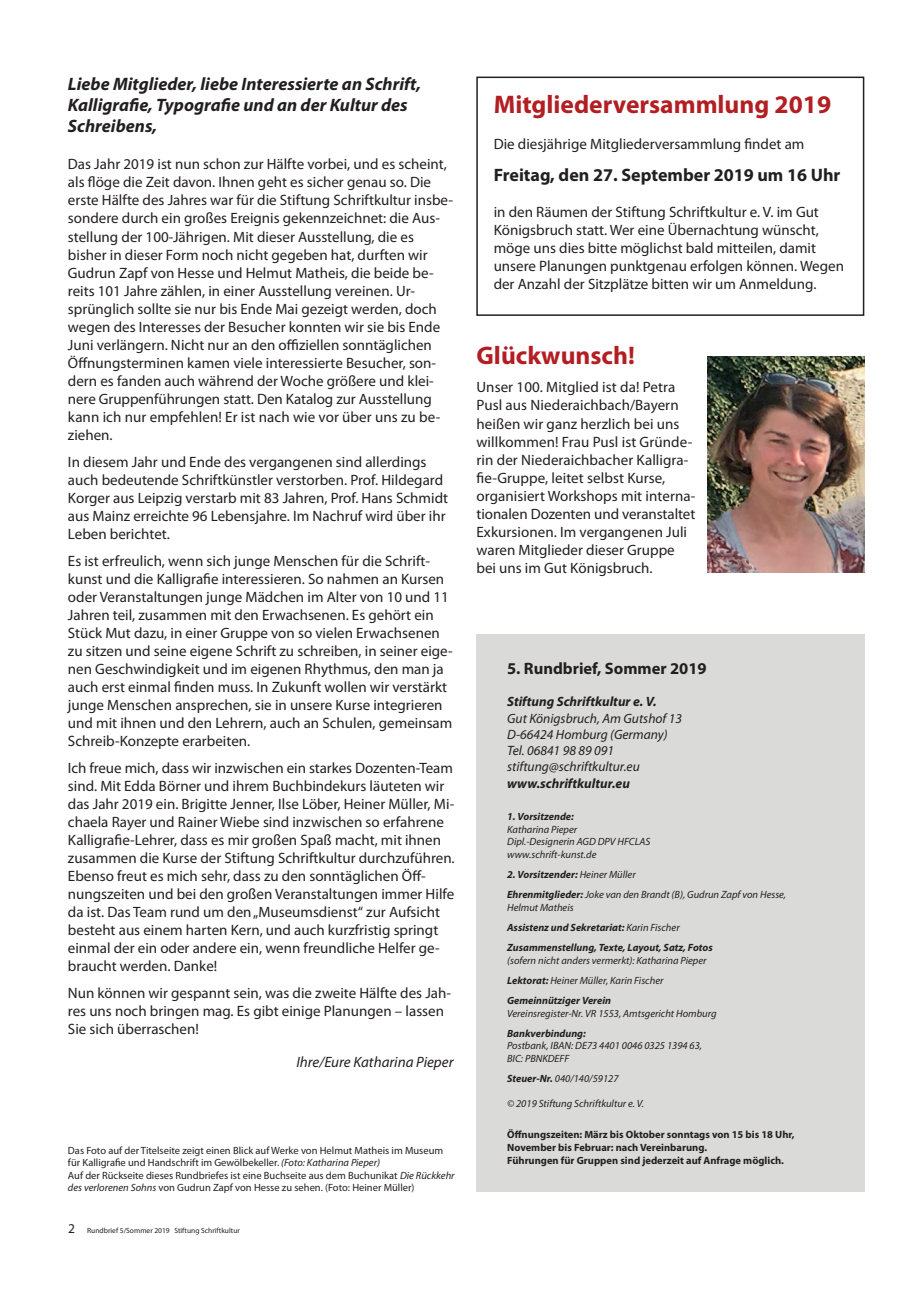
<style>
.page{position:relative;width:919px;height:1289px;background:#fff}
.page>*{position:absolute;margin:0;border:0;box-sizing:border-box;transform-origin:0 0}
.t1{font:700 25.5px "Myriad Pro";color:#b31e22}
.t2{font:italic 700 18px/21px "Myriad Pro";color:#231f20}
.t3{font:700 18px "Myriad Pro";color:#231f20}
.t4{font:700 16.5px "Myriad Pro";color:#231f20}
.t5{font:15px/18px "Myriad Pro";color:#231f20}
.t6{font:italic 15px "Myriad Pro";color:#231f20}
.t7{font:italic 13.5px/16.2px "Myriad Pro";color:#231f20}
.t8{font:italic 700 13.5px "Myriad Pro";color:#231f20}
.t9{font:italic 10.5px/12.6px "Myriad Pro";color:#231f20}
.t10{font:10.5px/12.6px "Myriad Pro";color:#231f20}
.t11{font:700 10.5px/12.6px "Myriad Pro";color:#231f20}
.t12{font:italic 700 10.5px/20.1px "Myriad Pro";color:#231f20}
.t13{font:7.5px "Myriad Pro";color:#231f20}
.s1{font-style:italic}
.s2{font-size:13.5px}
.s3{font-weight:700}
.s4{font-weight:400}
</style>
<div class="page">
<div style="left:476px;top:634px;width:388px;height:557px;background:#dadad8"></div>
<div style="left:476px;top:77px;width:388px;height:239px;border:2px solid #231f20"></div>
<img style="left:707px;top:356px;width:157px;height:217px">
<p class="t2" style="left:68px;top:75px;width:354px">Liebe Mitglieder, liebe Interessierte an Schrift,<br>Kalligrafie, Typografie und an der Kultur des<br>Schreibens,</p>
<p class="t5" style="left:68px;top:157px;width:386px">Das Jahr 2019 ist nun schon zur Hälfte vorbei, und es scheint, als flöge die Zeit davon. Ihnen geht es sicher genau so. Die erste Hälfte des Jahres war für die Stiftung Schriftkultur insbe&shy;sondere durch ein großes Ereignis gekennzeichnet: die Aus&shy;stellung der 100-Jährigen. Mit dieser Ausstellung, die es bisher in dieser Form noch nicht gegeben hat, durften wir Gudrun Zapf von Hesse und Helmut Matheis, die beide be&shy;reits 101 Jahre zählen, in einer Ausstellung vereinen. Ur&shy;sprünglich sollte sie nur bis Ende Mai gezeigt werden, doch wegen des Interesses der Besucher konnten wir sie bis Ende Juni verlängern. Nicht nur an den offiziellen sonntäglichen Öffnungsterminen kamen viele interessierte Besucher, son&shy;dern es fanden auch während der Woche größere und klei&shy;nere Gruppenführungen statt. Den Katalog zur Ausstellung kann ich nur empfehlen! Er ist nach wie vor über uns zu be&shy;ziehen.</p>
<p class="t5" style="left:68px;top:454px;width:381px">In diesem Jahr und Ende des vergangenen sind allerdings auch bedeutende Schriftkünstler verstorben. Prof. Hildegard Korger aus Leipzig verstarb mit 83 Jahren, Prof. Hans Schmidt aus Mainz erreichte 96 Lebensjahre. Im Nachruf wird über ihr Leben berichtet.</p>
<p class="t5" style="left:68px;top:553px;width:386px">Es ist erfreulich, wenn sich junge Menschen für die Schrift&shy;kunst und die Kalligrafie interessieren. So nahmen an Kursen oder Veranstaltungen junge Mädchen im Alter von 10 und 11<br>Jahren teil, zusammen mit den Erwachsenen. Es gehört ein Stück Mut dazu, in einer Gruppe von so vielen Erwachsenen zu sitzen und seine eigene Schrift zu schreiben, in seiner eige&shy;nen Geschwindigkeit und im eigenen Rhythmus, den man ja auch erst einmal finden muss. In Zukunft wollen wir verstärkt junge Menschen ansprechen, sie in unsere Kurse integrieren und mit ihnen und den Lehrern, auch an Schulen, gemeinsam Schreib-Konzepte erarbeiten.</p>
<p class="t5" style="left:68px;top:760px;width:388px">Ich freue mich, dass wir inzwischen ein starkes Dozenten-Team sind. Mit Edda Börner und ihrem Buchbindekurs läuteten wir das Jahr 2019 ein. Brigitte Jenner, Ilse Löber, Heiner Müller, Mi&shy;chaela Rayer und Rainer Wiebe sind inzwischen so erfahrene Kalligrafie-Lehrer, dass es mir großen Spaß macht, mit ihnen zusammen die Kurse der Stiftung Schriftkultur durchzuführen.<br>Ebenso freut es mich sehr, dass zu den sonntäglichen Öff&shy;nungszeiten und bei den großen Veranstaltungen immer Hilfe da ist. Das Team rund um den„Museumsdienst“ zur Aufsicht besteht aus einem harten Kern, und auch kurzfristig springt einmal der ein oder andere ein, wenn freundliche Helfer ge&shy;braucht werden. Danke!</p>
<p class="t5" style="left:68px;top:985px;width:384px">Nun können wir gespannt sein, was die zweite Hälfte des Jah&shy;res uns noch bringen mag. Es gibt einige Planungen – lassen<br>Sie sich überraschen!</p>
<p class="t6" style="left:296px;top:1056px;width:158px">Ihre/Eure Katharina Pieper</p>
<p class="t10" style="left:68px;top:1144px;width:388px">Das Foto auf der Titelseite zeigt einen Blick auf Werke von Helmut Matheis im Museum für Kalligrafie und Handschrift im Gewölbekeller. <span class="s1">(Foto: Katharina Pieper)<br></span>Auf der Rückseite dieses Rundbriefes ist eine Buchseite aus dem Buchunikat <span class="s1">Die Rückkehr des verlorenen Sohns</span> von Gudrun Zapf von Hesse zu sehen. (Foto: Heiner Müller)</p>
<p class="t13" style="left:68px;top:1227px;width:173px"><span class="s2">2</span> Rundbrief 5/Sommer 2019 Stiftung Schriftkultur</p>
<h1 class="t1" style="left:493px;top:94px;width:339px">Mitgliederversammlung 2019</h1>
<p class="t5" style="left:493px;top:136px;width:312px">Die diesjährige Mitgliederversammlung findet am</p>
<p class="t3" style="left:493px;top:168px;width:348px">Freitag, den 27. September 2019 um 16 Uhr</p>
<p class="t5" style="left:493px;top:204px;width:352px">in den Räumen der Stiftung Schriftkultur e. V. im Gut Königsbruch statt. Wer eine Übernachtung wünscht, möge uns dies bitte möglichst bald mitteilen, damit unsere Planungen punktgenau erfolgen können. Wegen der Anzahl der Sitzplätze bitten wir um Anmeldung.</p>
<h1 class="t1" style="left:476px;top:346px;width:160px">Glückwunsch!</h1>
<p class="t5" style="left:476px;top:379px;width:220px">Unser 100. Mitglied ist da! Petra Pusl aus Niederaichbach/Bayern heißen wir ganz herzlich bei uns willkommen! Frau Pusl ist Gründe&shy;rin der Niederaichbacher Kalligra&shy;fie-Gruppe, leitet selbst Kurse, organisiert Workshops mit interna&shy;tionalen Dozenten und veranstaltet Exkursionen. Im vergangenen Juli waren Mitglieder dieser Gruppe bei uns im Gut Königsbruch.</p>
<p class="t4" style="left:507px;top:662px;width:201px">5. Rundbrief, Sommer 2019</p>
<p class="t8" style="left:507px;top:697px;width:151px">Stiftung Schriftkultur e. V.</p>
<p class="t7" style="left:507px;top:711px;width:176px">Gut Königsbruch, Am Gutshof 13<br>D-66424 Homburg (Germany)<br>Tel. 06841 98 89 091 stiftung@schriftkultur.eu</p>
<p class="t8" style="left:507px;top:778px;width:124px">www.schriftkultur.eu</p>
<p class="t12" style="left:507px;top:807px;width:68px">1. Vorsitzende:</p>
<p class="t9" style="left:507px;top:823px;width:145px">Katharina Pieper<br>Dipl.-Designerin AGD DPV HFCLAS www.schrift-kunst.de</p>
<p class="t9" style="left:507px;top:865px;width:280px;line-height:20.1px"><span class="s3">2. Vorsitzender:</span> Heiner Müller<br><span class="s3">Ehrenmitglieder:</span> Joke van den Brandt (B), Gudrun Zapf von Hesse,</p>
<p class="t12" style="left:507px;top:898px;width:207px"><span class="s4">Helmut Matheis<br></span>Assistenz und Sekretariat: <span class="s4">Karin Fischer<br></span>Zusammenstellung, Texte, Layout, Satz, Fotos</p>
<p class="t9" style="left:507px;top:950px;width:201px;line-height:20.1px">(sofern nicht anders vermerkt): Katharina Pieper<br><span class="s3">Lektorat:</span> Heiner Müller, Karin Fischer<br><span class="s3">Gemeinnütziger Verein</span></p>
<p class="t9" style="left:507px;top:1007px;width:211px">Vereinsregister-Nr. VR 1553, Amtsgericht Homburg</p>
<p class="t12" style="left:507px;top:1023px;width:80px">Bankverbindung:</p>
<p class="t9" style="left:507px;top:1040px;width:196px">Postbank, IBAN: DE73 4401 0046 0325 1394 63,<br>BIC: PBNKDEFF</p>
<p class="t9" style="left:507px;top:1072px;width:113px"><span class="s3">Steuer-Nr.</span> 040/140/59127</p>
<p class="t9" style="left:507px;top:1098px;width:138px">© 2019 Stiftung Schriftkultur e. V.</p>
<p class="t11" style="left:507px;top:1129px;width:289px">Öffnungszeiten: März bis Oktober sonntags von 15 bis 18 Uhr,<br>November bis Februar: nach Vereinbarung.<br>Führungen für Gruppen sind jederzeit auf Anfrage möglich.</p>
</div>
